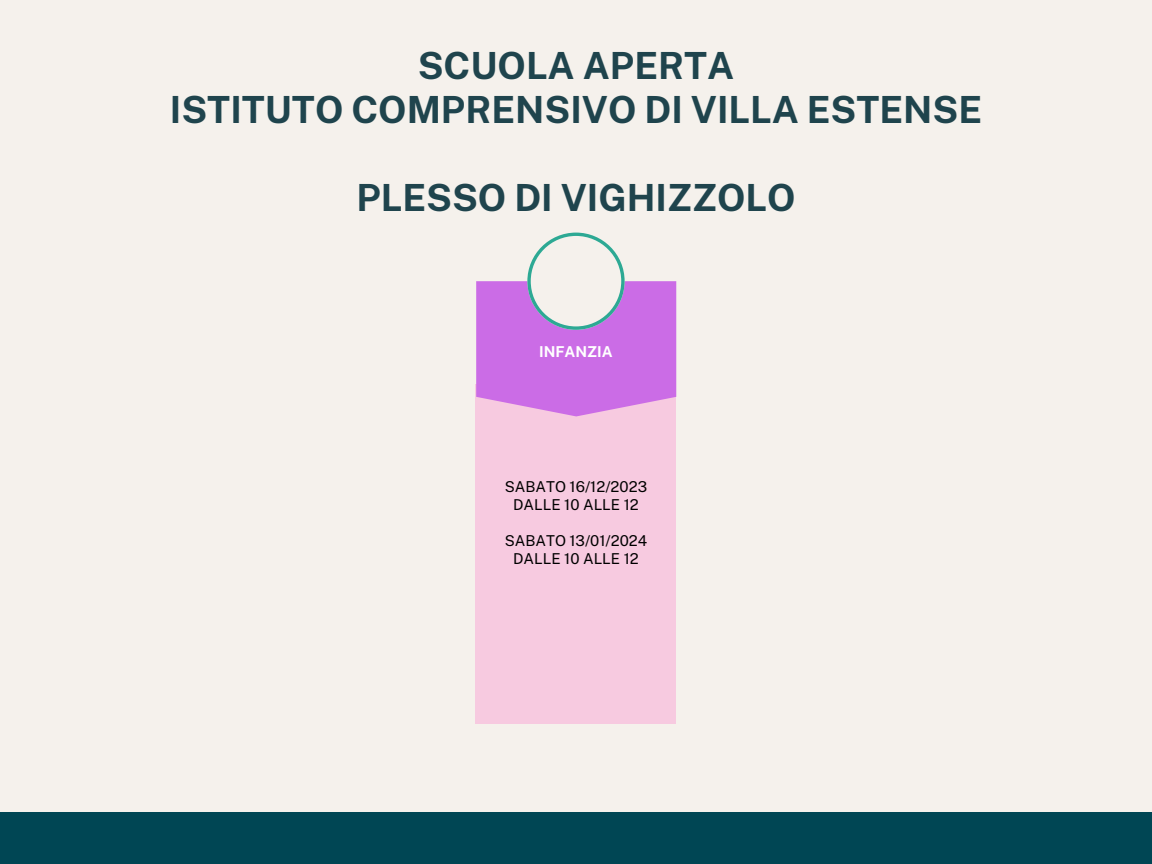
<style>
.page{position:relative;width:1152px;height:864px;background:#f5f1ec}
.page>*{position:absolute;margin:0;border:0;box-sizing:border-box;transform-origin:0 0}
.t1{font:700 37.35px "Public Sans";color:#1f444d}
.t2{font:15px "Public Sans";color:#000}
.t3{font:700 15px "Public Sans";color:#fff}
</style>
<div class="page">
<div style="left:476px;top:385px;width:200px;height:339px;background:#f7cae0"></div>
<svg style="left:476px;top:233px;width:200px;height:183px"></svg>
<div style="left:0;top:812px;width:1152px;height:52px;background:#004654"></div>
<p class="t1" style="left:418px;top:43px;width:318px">SCUOLA APERTA</p>
<p class="t1" style="left:170px;top:87px;width:814px">ISTITUTO COMPRENSIVO DI VILLA ESTENSE</p>
<p class="t1" style="left:356px;top:175px;width:441px">PLESSO DI VIGHIZZOLO</p>
<p class="t3" style="left:539px;top:343px;width:75px">INFANZIA</p>
<p class="t2" style="left:505px;top:478px;width:144px">SABATO 16/12/2023</p>
<p class="t2" style="left:513px;top:496px;width:127px">DALLE 10 ALLE 12</p>
<p class="t2" style="left:505px;top:532px;width:144px">SABATO 13/01/2024</p>
<p class="t2" style="left:513px;top:550px;width:127px">DALLE 10 ALLE 12</p>
</div>
